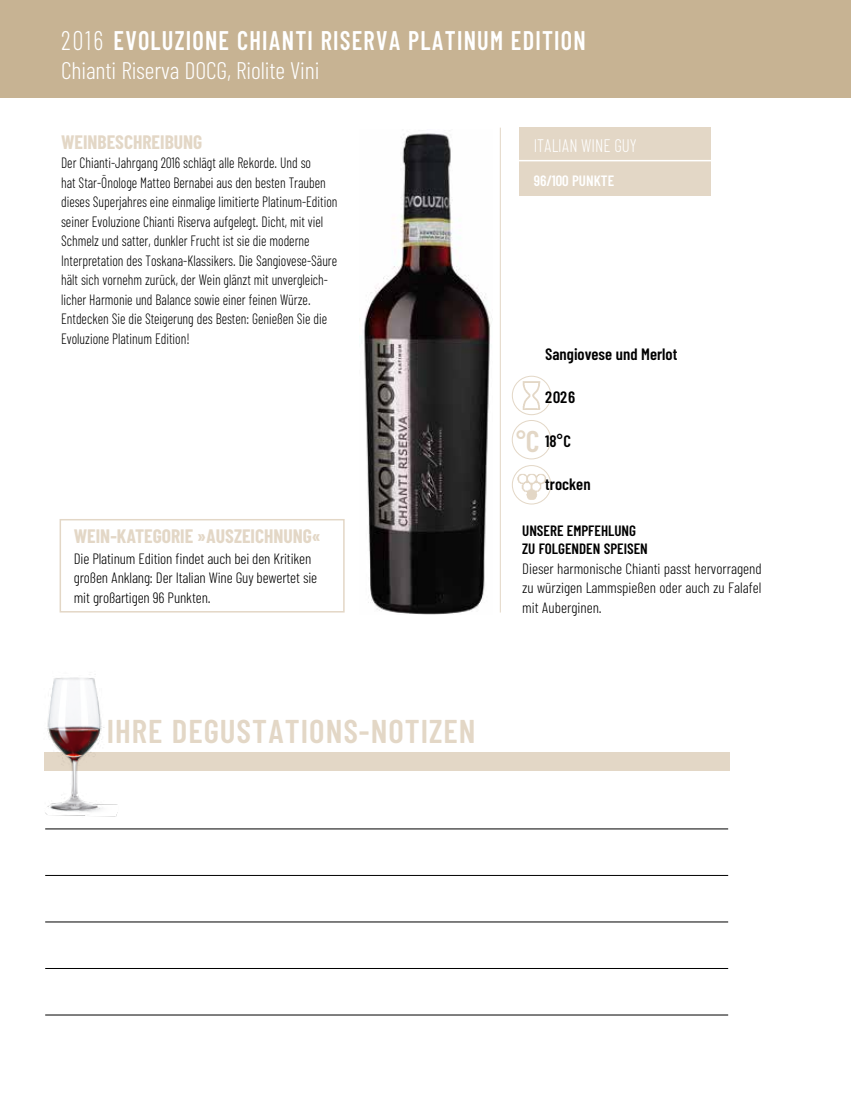
<style>
.page{position:relative;width:851px;height:1106px;background:#fff}
.page>*{position:absolute;margin:0;border:0;box-sizing:border-box;transform-origin:0 0}
.t1{font:600 33px "Barlow Condensed";letter-spacing:.03em;color:#e3d7c6}
.t2{font:600 27px "Barlow Condensed";letter-spacing:.05em;color:#fff;scale:.9 1}
.t3{font:600 27px "Barlow Condensed";color:#e3d7c6}
.t4{font:300 24px "Barlow Condensed";letter-spacing:-.005em;color:#fff}
.t5{font:700 19.5px "Barlow Condensed";color:#e3d7c6}
.t6{font:300 18.15px "Barlow Condensed";color:#fff;scale:.93 1}
.t7{font:600 16.5px "Barlow Condensed";color:#000}
.t8{font:300 15px/19.5px "Barlow Condensed";color:#000;scale:.9 1}
.t9{font:300 15px/19.5px "Barlow Condensed";color:#000;text-align:justify}
.t10{font:600 15px/18px "Barlow Condensed";color:#000}
.t11{font:600 15px "Barlow Condensed";color:#fff}
.s1{font-weight:300}
.s2{font-size:30px}
</style>
<div class="page">
<img style="left:522px;top:381px;width:19px;height:28px">
<div style="left:512px;top:376px;width:39px;height:39px;border:1px solid #e3d7c6;border-radius:50%"></div>
<img style="left:514px;top:473px;width:34px;height:27px">
<div style="left:512px;top:465px;width:39px;height:39px;border:1px solid #e3d7c6;border-radius:50%"></div>
<div style="left:512px;top:420px;width:39px;height:39px;border:1px solid #e3d7c6;border-radius:50%"></div>
<div style="left:0;top:0;width:850px;height:98px;background:#c7b393"></div>
<hr style="left:45px;top:828px;width:683px;height:1px;background:#000">
<hr style="left:45px;top:875px;width:683px;height:1px;background:#000">
<hr style="left:45px;top:921px;width:683px;height:1px;background:#000">
<hr style="left:45px;top:968px;width:683px;height:1px;background:#000">
<hr style="left:45px;top:1014px;width:683px;height:1px;background:#000">
<hr style="left:500px;top:128px;width:1px;height:484px;background:#e3d7c6">
<div style="left:44px;top:752px;width:685px;height:18px;background:#e3d7c6"></div>
<div style="left:519px;top:128px;width:191px;height:68px;background:#e3d7c6"></div>
<hr style="left:511px;top:160px;width:224px;height:1px;background:#fff">
<div style="left:60px;top:519px;width:284px;height:93px;border:2px solid #e3d7c6"></div>
<img style="left:44px;top:677px;width:90px;height:140px">
<img style="left:361px;top:133px;width:131px;height:481px">
<h2 class="t2" style="left:61px;top:23px;width:584px"><span class="s1">2016</span> EVOLUZIONE CHIANTI RISERVA PLATINUM EDITION</h2>
<h3 class="t4" style="left:61px;top:55px;width:260px">Chianti Riserva DOCG, Riolite Vini</h3>
<h3 class="t5" style="left:61px;top:129px;width:143px">WEINBESCHREIBUNG</h3>
<p class="t8" style="left:61px;top:153px;width:308px">Der Chianti-Jahrgang 2016 schlägt alle Rekorde. Und so<br>hat Star-Önologe Matteo Bernabei aus den besten Trauben dieses Superjahres eine einmalige limitierte Platinum-Edition seiner Evoluzione Chianti Riserva aufgelegt. Dicht, mit viel Schmelz und satter, dunkler Frucht ist sie die moderne Interpretation des Toskana-Klassikers. Die Sangiovese-Säure hält sich vornehm zurück, der Wein glänzt mit unvergleich&shy;licher Harmonie und Balance sowie einer feinen Würze.<br>Entdecken Sie die Steigerung des Besten: Genießen Sie die Evoluzione Platinum Edition!</p>
<h3 class="t5" style="left:74px;top:524px;width:248px">WEIN-KATEGORIE »AUSZEICHNUNG«</h3>
<p class="t9" style="left:74px;top:548px;width:245px;text-align:left">Die Platinum Edition findet auch bei den Kritiken großen Anklang: Der Italian Wine Guy bewertet sie mit großartigen 96 Punkten.</p>
<h1 class="t1" style="left:107px;top:710px;width:370px">IHRE DEGUSTATIONS-NOTIZEN</h1>
<p class="t6" style="left:533px;top:134px;width:112px">ITALIAN WINE GUY</p>
<p class="t11" style="left:533px;top:171px;width:82px">96/100 PUNKTE</p>
<p class="t7" style="left:545px;top:344px;width:134px">Sangiovese und Merlot</p>
<p class="t7" style="left:545px;top:387px;width:31px">2026</p>
<p class="t7" style="left:545px;top:430px;width:27px">18°C</p>
<p class="t7" style="left:545px;top:474px;width:47px">trocken</p>
<h2 class="t3" style="left:516px;top:425px;width:25px">°<span class="s2">C</span></h2>
<p class="t10" style="left:522px;top:521px;width:127px">UNSERE EMPFEHLUNG<br>ZU FOLGENDEN SPEISEN</p>
<p class="t9" style="left:522px;top:558px;width:241px">Dieser harmonische Chianti passt hervorragend zu würzigen Lammspießen oder auch zu Falafel mit Auberginen.</p>
</div>
